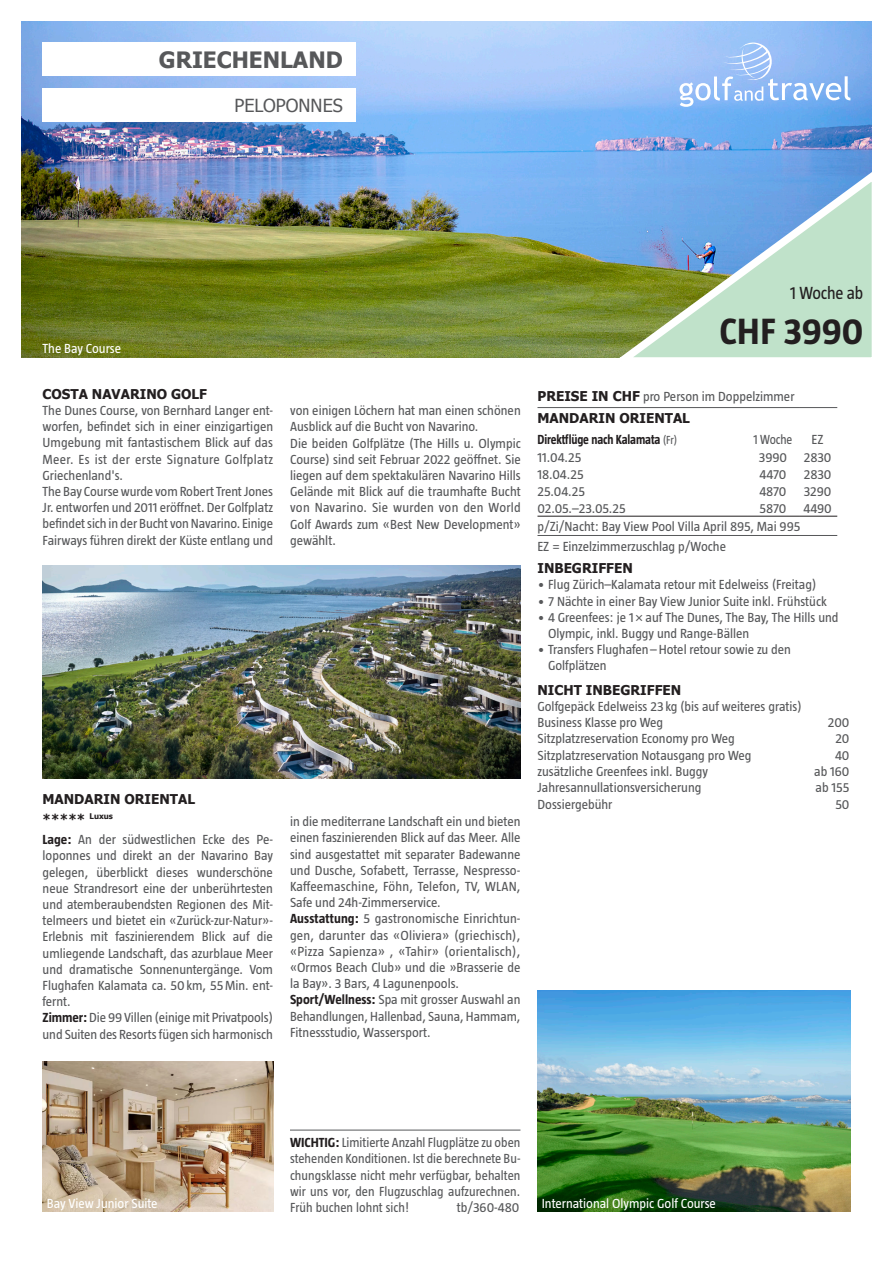
<style>
.page{position:relative;width:893px;height:1263px;background:#fff}
.page>*{position:absolute;margin:0;border:0;box-sizing:border-box;transform-origin:0 0}
.t1{font:700 37.5px "Taz";color:#231f20}
.t2{font:700 22.5px "Tahoma";color:#57585a}
.t3{font:18px "Tahoma";color:#57585a}
.t4{font:18px "Taz";letter-spacing:-.01em;color:#231f20;scale:.95 1}
.Hotel_Text{font:13.5px/16.2px "Taz";color:#57585a;text-align:justify}
.Kleine_Titel_Hotelbeschrieb{font:13.5px/16.2px "Taz";color:#57585a;text-align:justify}
.t5{font:700 13.5px/19.8px "Tahoma";color:#231f20}
.t6{font:13.5px "Taz";color:#fff}
.t7{font:700 13.5px "Taz";letter-spacing:-.01em;color:#231f20;scale:.89 1}
.Hotel_Text-2{font:13.5px "Taz";color:#57585a;scale:.92 1}
.s1{font-weight:700;color:#231f20}
.s2{font-family:"Tahoma";font-weight:700;color:#231f20}
.s3{font-weight:400;font-size:12px;color:#57585a}
</style>
<div class="page">
<img style="left:43px;top:566px;width:477px;height:212px">
<img style="left:21px;top:21px;width:851px;height:336px">
<svg style="left:611px;top:159px;width:261px;height:199px"></svg>
<svg style="left:679px;top:43px;width:171px;height:63px"></svg>
<img style="left:43px;top:1061px;width:230px;height:151px">
<img style="left:537px;top:991px;width:313px;height:220px">
<hr style="left:537px;top:407px;width:211px;height:1px;background:#57585a">
<hr style="left:748px;top:407px;width:51px;height:1px;background:#57585a">
<hr style="left:799px;top:407px;width:38px;height:1px;background:#57585a">
<hr style="left:537px;top:516px;width:211px;height:1px;background:#231f20">
<hr style="left:748px;top:516px;width:51px;height:1px;background:#231f20">
<hr style="left:537px;top:535px;width:211px;height:1px;background:#57585a">
<hr style="left:748px;top:535px;width:51px;height:1px;background:#57585a">
<hr style="left:799px;top:535px;width:38px;height:1px;background:#57585a">
<hr style="left:799px;top:516px;width:38px;height:1px;background:#231f20">
<div style="left:43px;top:43px;width:313px;height:33px;background:#fff"></div>
<div style="left:43px;top:89px;width:313px;height:33px;background:#fff"></div>
<hr style="left:290px;top:1130px;width:230px;height:1px;background:#57585a">
<p class="t2" style="left:159px;top:44px;width:185px">GRIECHENLAND</p>
<p class="t3" style="left:234px;top:94px;width:110px">PELOPONNES</p>
<p class="t6" style="left:43px;top:341px;width:80px">The Bay Course</p>
<p class="t5" style="left:43px;top:383px;width:166px">COSTA NAVARINO GOLF</p>
<p class="Hotel_Text" style="left:43px;top:402px;width:232px">The Dunes Course, von Bernhard Langer ent&shy;worfen, befindet sich in einer einzigartigen Umgebung mit fantastischem Blick auf das Meer. Es ist der erste Signature Golfplatz Griechenland's.</p>
<p class="Hotel_Text" style="left:43px;top:483px;width:232px">The Bay Course wurde vom Robert Trent Jones Jr. entworfen und 2011 eröffnet. Der Golfplatz befindet sich in der Bucht von Navarino. Einige Fairways führen direkt der Küste entlang und</p>
<p class="t5" style="left:43px;top:788px;width:154px">MANDARIN ORIENTAL ***** <sup>Luxus</sup></p>
<p class="Hotel_Text" style="left:43px;top:831px;width:232px"><span class="s1">Lage:</span> An der südwestlichen Ecke des Pe&shy;loponnes und direkt an der Navarino Bay gelegen, überblickt dieses wunderschöne neue Strandresort eine der unberührtesten und atemberaubendsten Regionen des Mit&shy;telmeers und bietet ein «Zurück-zur-Natur»- Erlebnis mit faszinierendem Blick auf die umliegende Landschaft, das azurblaue Meer und dramatische Sonnenuntergänge. Vom Flughafen Kalamata ca. 50km, 55Min. ent&shy;fernt.</p>
<p class="Hotel_Text" style="left:43px;top:1009px;width:232px"><span class="s1">Zimmer:</span>Die 99 Villen (einige mit Privatpools) und Suiten des Resorts fügen sich harmonisch</p>
<p class="t4" style="left:790px;top:283px;width:78px">1 Woche ab</p>
<p class="t1" style="left:720px;top:311px;width:145px">CHF 3990</p>
<p class="Hotel_Text" style="left:290px;top:402px;width:232px">von einigen Löchern hat man einen schönen<br>Ausblick auf die Bucht von Navarino.</p>
<p class="Hotel_Text" style="left:290px;top:435px;width:232px">Die beiden Golfplätze (The Hills u. Olympic Course) sind seit Februar 2022 geöffnet. Sie liegen auf dem spektakulären Navarino Hills Gelände mit Blick auf die traumhafte Bucht von Navarino. Sie wurden von den World Golf Awards zum «Best New Development» gewählt.</p>
<p class="Hotel_Text" style="left:290px;top:813px;width:232px">in die mediterrane Landschaft ein und bieten einen faszinierenden Blick auf das Meer. Alle sind ausgestattet mit separater Badewanne und Dusche, Sofabett, Terrasse, Nespresso-Kaffeemaschine, Föhn, Telefon, TV, WLAN, Safe und 24h-Zimmerservice.</p>
<p class="Hotel_Text" style="left:290px;top:910px;width:232px"><span class="s1">Ausstattung:</span> 5 gastronomische Einrichtun&shy;gen, darunter das «Oliviera» (griechisch), «Pizza Sapienza» , «Tahir» (orientalisch), «Ormos Beach Club» und die »Brasserie de la Bay». 3 Bars, 4 Lagunenpools.</p>
<p class="Kleine_Titel_Hotelbeschrieb" style="left:290px;top:991px;width:232px"><span class="s1">Sport/Wellness:</span> Spa mit grosser Auswahl an Behandlungen, Hallenbad, Sauna, Hammam, Fitnessstudio, Wassersport.</p>
<p class="Hotel_Text" style="left:537px;top:388px;width:259px"><span class="s2">PREISE IN CHF</span> pro Person im Doppelzimmer</p>
<p class="t5" style="left:537px;top:408px;width:154px">MANDARIN ORIENTAL</p>
<p class="t7" style="left:537px;top:432px;width:159px">Direktflüge nach Kalamata <span class="s3">(Fr)</span></p>
<p class="Hotel_Text-2" style="left:754px;top:432px;width:44px">1 Woche</p>
<p class="Hotel_Text" style="left:812px;top:431px;width:13px">EZ</p>
<p class="Hotel_Text" style="left:537px;top:449px;width:46px">11.04.25</p>
<p class="Hotel_Text" style="left:759px;top:449px;width:30px">3990</p>
<p class="Hotel_Text" style="left:804px;top:449px;width:29px">2830</p>
<p class="Hotel_Text" style="left:537px;top:466px;width:48px">18.04.25</p>
<p class="Hotel_Text" style="left:759px;top:466px;width:28px">4470</p>
<p class="Hotel_Text" style="left:804px;top:466px;width:29px">2830</p>
<p class="Hotel_Text" style="left:537px;top:483px;width:49px">25.04.25</p>
<p class="Hotel_Text" style="left:759px;top:483px;width:29px">4870</p>
<p class="Hotel_Text" style="left:804px;top:483px;width:29px">3290</p>
<p class="Hotel_Text" style="left:537px;top:500px;width:90px">02.05.–23.05.25</p>
<p class="Hotel_Text" style="left:760px;top:500px;width:28px">5870</p>
<p class="Hotel_Text" style="left:803px;top:500px;width:30px">4490</p>
<p class="Hotel_Text" style="left:537px;top:518px;width:264px">p/Zi/Nacht: Bay View Pool Villa April 895, Mai 995</p>
<p class="Hotel_Text" style="left:537px;top:538px;width:190px">EZ = Einzelzimmerzuschlag p/Woche</p>
<p class="t5" style="left:537px;top:557px;width:97px">INBEGRIFFEN</p>
<p class="Hotel_Text" style="left:537px;top:577px;width:280px">• Flug Zürich–Kalamata retour mit Edelweiss (Freitag)</p>
<p class="Hotel_Text" style="left:537px;top:593px;width:291px">• 7 Nächte in einer Bay View Junior Suite inkl. Frühstück</p>
<p class="Hotel_Text" style="left:548px;top:609px;width:292px;text-indent:-11px">• 4 Greenfees: je 1× auf The Dunes, The Bay, The Hills und<br>Olympic, inkl. Buggy und Range-Bällen</p>
<p class="Hotel_Text" style="left:548px;top:641px;width:244px;line-height:15.8px;text-indent:-11px">• Transfers Flughafen–Hotel retour sowie zu den<br>Golfplätzen</p>
<p class="t5" style="left:537px;top:679px;width:145px">NICHT INBEGRIFFEN</p>
<p class="Hotel_Text" style="left:537px;top:698px;width:266px">Golfgepäck Edelweiss 23 kg (bis auf weiteres gratis)</p>
<p class="Hotel_Text" style="left:537px;top:714px;width:127px">Business Klasse pro Weg</p>
<p class="Hotel_Text" style="left:828px;top:714px;width:23px">200</p>
<p class="Hotel_Text" style="left:537px;top:731px;width:199px">Sitzplatzreservation Economy pro Weg</p>
<p class="Hotel_Text" style="left:835px;top:731px;width:16px">20</p>
<p class="Hotel_Text" style="left:537px;top:747px;width:215px">Sitzplatzreservation Notausgang pro Weg</p>
<p class="Hotel_Text" style="left:835px;top:747px;width:16px">40</p>
<p class="Hotel_Text" style="left:537px;top:763px;width:172px">zusätzliche Greenfees inkl. Buggy</p>
<p class="Hotel_Text" style="left:814px;top:763px;width:37px">ab 160</p>
<p class="Hotel_Text" style="left:537px;top:780px;width:165px">Jahresannullationsversicherung</p>
<p class="Hotel_Text" style="left:815px;top:780px;width:35px">ab 155</p>
<p class="Hotel_Text" style="left:537px;top:796px;width:76px">Dossiergebühr</p>
<p class="Hotel_Text" style="left:835px;top:796px;width:16px">50</p>
<p class="t6" style="left:47px;top:1196px;width:112px">Bay View Junior Suite</p>
<p class="Hotel_Text" style="left:290px;top:1134px;width:232px"><span class="s1">WICHTIG:</span>Limitierte Anzahl Flugplätze zu oben stehenden Konditionen. Ist die berechnete Bu&shy;chungsklasse nicht mehr verfügbar, behalten wir uns vor, den Flugzuschlag aufzurechnen.<br>Früh buchen lohnt sich!</p>
<p class="Hotel_Text" style="left:457px;top:1199px;width:64px">tb/360-480</p>
<p class="t6" style="left:542px;top:1196px;width:176px">International Olympic Golf Course</p>
</div>
